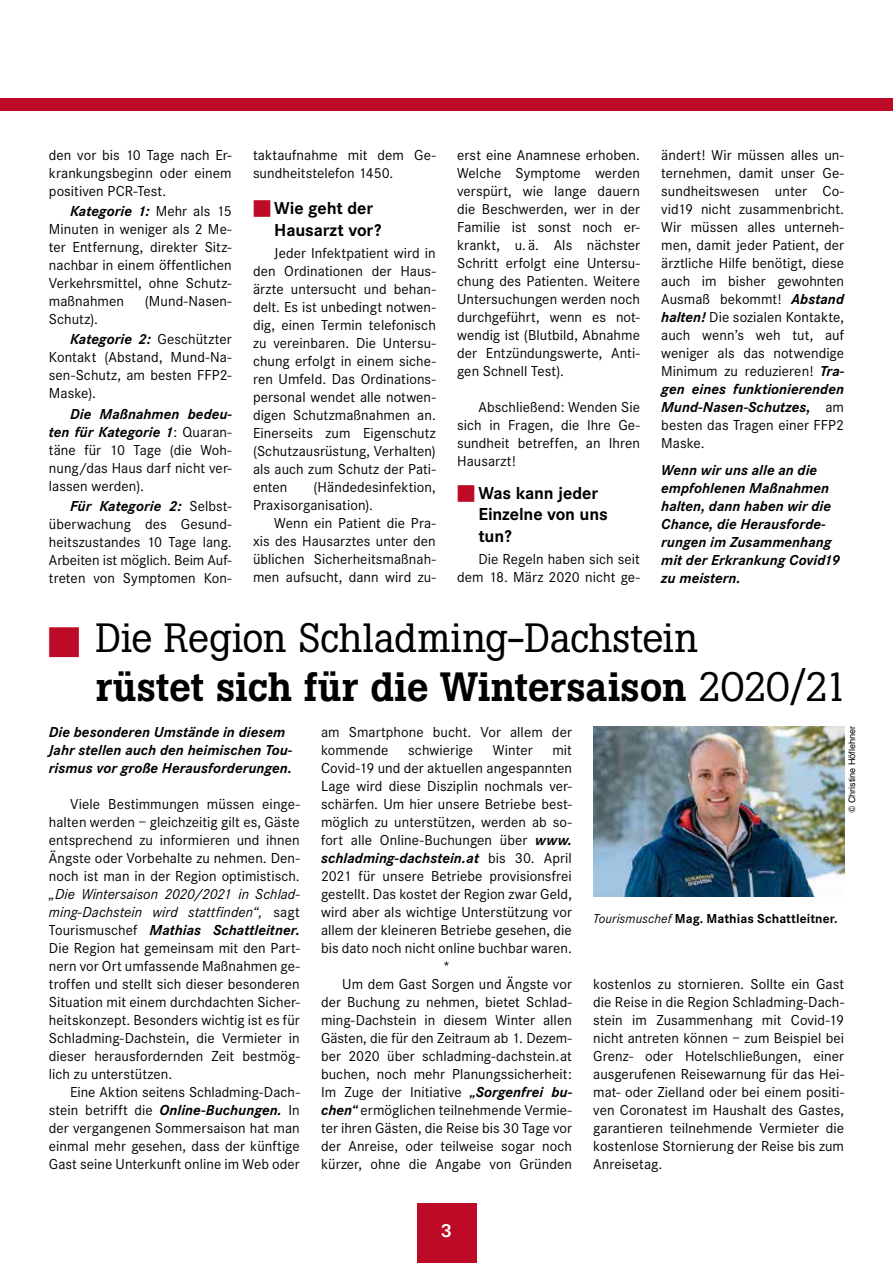
<style>
.page{position:relative;width:893px;height:1263px;background:#fff}
.page>*{position:absolute;margin:0;border:0;box-sizing:border-box;transform-origin:0 0}
.t1{font:40.5px/48.6px "Boton";letter-spacing:-.005em;color:#000}
.t2{font:700 18px/21.6px "Corporate S";letter-spacing:-.01em;color:#000}
.t3{font:500 18px "Boton";color:#fff}
.t4{font:15px/18px "Corporate S";letter-spacing:.005em;color:#000;text-align:justify}
.t5{font:italic 700 15px/18px "Corporate S";color:#000}
.t6{font:700 13.5px "Corporate S";letter-spacing:.005em;color:#000}
.t7{font:9px "Swiss 721 BT";color:#000}
.s1{font-weight:700;font-style:italic}
.s2{font-weight:500}
.s3{font-style:italic}
.s4{font-weight:400;font-style:normal}
.s5{font-weight:400;font-style:italic}
</style>
<div class="page">
<div style="left:0;top:98px;width:893px;height:13px;background:#bd0a26"></div>
<div style="left:417px;top:1203px;width:59px;height:60px;background:#bd0a26"></div>
<img style="left:593px;top:726px;width:251px;height:170px">
<p class="t4" style="left:49px;top:146px;width:184px">den vor bis 10 Tage nach Er&shy;krankungsbeginn oder einem positiven PCR-Test.</p>
<p class="t4" style="left:49px;top:202px;width:184px;text-indent:21px"><span class="s1">Kategorie 1:</span> Mehr als 15<br>Minuten in weniger als 2 Me&shy;ter Entfernung, direkter Sitz&shy;nachbar in einem öffentlichen Verkehrsmittel, ohne Schutz&shy;maßnahmen</p>
<p class="t4" style="left:145px;top:292px;width:88px">(Mund-Nasen-</p>
<p class="t4" style="left:70px;top:309px;width:163px;line-height:20.1px;text-indent:-21px">Schutz).<br><span class="s1">Kategorie 2:</span> Geschützter</p>
<p class="t4" style="left:49px;top:349px;width:184px">Kontakt (Abstand, Mund-Na&shy;sen-Schutz, am besten FFP2- Maske).</p>
<p class="t4" style="left:49px;top:405px;width:185px;text-indent:21px"><span class="s1">Die Maßnahmen bedeu&shy;ten für Kategorie 1</span>: Quaran&shy;täne für 10 Tage (die Woh&shy;nung/das Haus darf nicht ver&shy;lassen werden).</p>
<p class="t4" style="left:49px;top:497px;width:184px;text-indent:21px"><span class="s1">Für Kategorie 2:</span> Selbst&shy;überwachung des Gesund&shy;heitszustandes 10 Tage lang.<br>Arbeiten ist möglich. Beim Auf&shy;treten von Symptomen Kon-</p>
<p class="t4" style="left:253px;top:146px;width:184px">taktaufnahme mit dem Ge&shy;sundheitstelefon 1450.</p>
<p class="t2" style="left:274px;top:198px;width:109px">Wie geht der<br>Hausarzt vor?</p>
<p class="t4" style="left:253px;top:244px;width:184px;text-indent:21px">Jeder Infektpatient wird in den Ordinationen der Haus&shy;ärzte untersucht und behan&shy;delt. Es ist unbedingt notwen&shy;dig, einen Termin telefonisch zu vereinbaren. Die Untersu&shy;chung erfolgt in einem siche&shy;ren Umfeld. Das Ordinations&shy;personal wendet alle notwen&shy;digen Schutzmaßnahmen an.<br>Einerseits zum Eigenschutz (Schutzausrüstung, Verhalten) als auch zum Schutz der Pati&shy;enten</p>
<p class="t4" style="left:253px;top:478px;width:184px;text-indent:60px">(Händedesinfektion,<br>Praxisorganisation).</p>
<p class="t4" style="left:253px;top:514px;width:184px;text-indent:21px">Wenn ein Patient die Pra&shy;xis des Hausarztes unter den üblichen Sicherheitsmaßnah&shy;men aufsucht, dann wird zu-</p>
<p class="t4" style="left:457px;top:146px;width:184px">erst eine Anamnese erhoben.<br>Welche Symptome werden verspürt, wie lange dauern die Beschwerden, wer in der Familie ist sonst noch er&shy;krankt, u. ä. Als nächster Schritt erfolgt eine Untersu&shy;chung des Patienten. Weitere Untersuchungen werden noch durchgeführt, wenn es not&shy;wendig ist (Blutbild, Abnahme der Entzündungswerte, Anti&shy;gen Schnell Test).</p>
<p class="t4" style="left:457px;top:398px;width:184px;text-indent:21px">Abschließend: Wenden Sie sich in Fragen, die Ihre Ge&shy;sundheit betreffen, an Ihren Hausarzt!</p>
<p class="t2" style="left:478px;top:482px;width:131px">Was kann jeder<br>Einzelne von uns tun?</p>
<p class="t4" style="left:457px;top:550px;width:184px;text-align:right">Die Regeln haben sich seit dem 18. März 2020 nicht ge-</p>
<p class="t4" style="left:661px;top:146px;width:185px">ändert! Wir müssen alles un&shy;ternehmen, damit unser Ge&shy;sundheitswesen unter Co&shy;vid19 nicht zusammenbricht.<br>Wir müssen alles unterneh&shy;men, damit jeder Patient, der ärztliche Hilfe benötigt, diese auch im bisher gewohnten Ausmaß bekommt! <span class="s1">Abstand halten!</span> Die sozialen Kontakte, auch wenn’s weh tut, auf weniger als das notwendige Minimum zu reduzieren! <span class="s1">Tra&shy;gen eines funktionierenden Mund-Nasen-Schutzes,</span> am besten das Tragen einer FFP2<br>Maske.</p>
<p class="t5" style="left:661px;top:461px;width:180px">Wenn wir uns alle an die empfohlenen Maßnahmen halten, dann haben wir die<br>Chance, die Herausforde&shy;rungen im Zusammenhang mit der Erkrankung Covid19 zu meistern.</p>
<h1 class="t1" style="left:96px;top:614px;width:754px">Die Region Schladming-Dachstein<br><span class="s2">rüstet sich für die Wintersaison</span> 2020/21</h1>
<p class="t5" style="left:49px;top:723px;width:245px">Die besonderen Umstände in diesem<br>Jahr stellen auch den heimischen Tou&shy;rismus vor große Herausforderungen.</p>
<p class="t4" style="left:49px;top:795px;width:252px;text-indent:21px">Viele Bestimmungen müssen einge&shy;halten werden – gleichzeitig gilt es, Gäste entsprechend zu informieren und ihnen Ängste oder Vorbehalte zu nehmen. Den&shy;noch ist man in der Region optimistisch.</p>
<p class="t4" style="left:49px;top:885px;width:253px"><span class="s3">„Die Wintersaison 2020/2021 in Schlad&shy;ming-Dachstein wird stattfinden“,</span> sagt Tourismuschef <span class="s1">Mathias Schattleitner.<br></span>Die Region hat gemeinsam mit den Part&shy;nern vor Ort umfassende Maßnahmen ge&shy;troffen und stellt sich dieser besonderen Situation mit einem durchdachten Sicher&shy;heitskonzept. Besonders wichtig ist es für Schladming-Dachstein, die Vermieter in dieser herausfordernden Zeit bestmög&shy;lich zu unterstützen.</p>
<p class="t4" style="left:49px;top:1083px;width:252px;text-indent:21px">Eine Aktion seitens Schladming-Dach&shy;stein betrifft die <span class="s1">Online-Buchungen.</span> In der vergangenen Sommersaison hat man einmal mehr gesehen, dass der künftige Gast seine Unterkunft online im Web oder</p>
<p class="t4" style="left:321px;top:724px;width:252px">am Smartphone bucht. Vor allem der kommende</p>
<p class="t4" style="left:408px;top:742px;width:66px">schwierige</p>
<p class="t4" style="left:493px;top:742px;width:41px">Winter</p>
<p class="t4" style="left:552px;top:742px;width:21px">mit</p>
<p class="t4" style="left:321px;top:760px;width:252px">Covid-19 und der aktuellen angespannten</p>
<p class="t4" style="left:321px;top:778px;width:252px">Lage wird diese Disziplin nochmals ver-</p>
<p class="t4" style="left:321px;top:796px;width:252px">schärfen. Um hier unsere Betriebe best-</p>
<p class="t4" style="left:321px;top:814px;width:252px">möglich zu unterstützen, werden ab so-</p>
<p class="t4" style="left:321px;top:832px;width:252px">fort alle Online-Buchungen über <span class="s1">www.</span></p>
<p class="t5" style="left:321px;top:849px;width:252px">schladming-dachstein.at <span class="s4">bis 30. April</span></p>
<p class="t4" style="left:321px;top:868px;width:252px">2021 für unsere Betriebe provisionsfrei</p>
<p class="t4" style="left:321px;top:886px;width:252px">gestellt. Das kostet der Region zwar Geld,</p>
<p class="t4" style="left:321px;top:904px;width:252px">wird aber als wichtige Unterstützung vor</p>
<p class="t4" style="left:321px;top:922px;width:252px">allem der kleineren Betriebe gesehen, die</p>
<p class="t4" style="left:321px;top:940px;width:252px">bis dato noch nicht online buchbar waren.</p>
<p class="t4" style="left:443px;top:958px;width:9px">*</p>
<p class="t4" style="left:342px;top:976px;width:231px">Um dem Gast Sorgen und Ängste vor</p>
<p class="t4" style="left:321px;top:994px;width:252px">der Buchung zu nehmen, bietet Schlad-</p>
<p class="t4" style="left:321px;top:1012px;width:252px">ming-Dachstein in diesem Winter allen</p>
<p class="t4" style="left:321px;top:1030px;width:252px">Gästen, die für den Zeitraum ab 1. Dezem-</p>
<p class="t4" style="left:321px;top:1048px;width:252px">ber 2020 über schladming-dachstein.at</p>
<p class="t4" style="left:321px;top:1066px;width:252px">buchen, noch mehr Planungssicherheit:</p>
<p class="t4" style="left:321px;top:1084px;width:253px">Im Zuge der Initiative <span class="s1">„Sorgenfrei bu-</span></p>
<p class="t4" style="left:321px;top:1102px;width:252px"><span class="s1">chen“</span> ermöglichen teilnehmende Vermie-</p>
<p class="t4" style="left:321px;top:1120px;width:252px">ter ihren Gästen, die Reise bis 30 Tage vor</p>
<p class="t4" style="left:321px;top:1138px;width:252px">der Anreise, oder teilweise sogar noch</p>
<p class="t4" style="left:321px;top:1156px;width:252px">kürzer, ohne die Angabe von Gründen</p>
<p class="t3" style="left:441px;top:1220px;width:12px">3</p>
<p class="t7" style="left:846px;top:813px;width:89px;rotate:-90deg">© Christine Höflehner</p>
<p class="t6" style="left:593px;top:911px;width:246px"><span class="s5">Tourismuschef</span> Mag. Mathias Schattleitner.</p>
<p class="t4" style="left:593px;top:976px;width:252px">kostenlos zu stornieren. Sollte ein Gast die Reise in die Region Schladming-Dach&shy;stein im Zusammenhang mit Covid-19 nicht antreten können – zum Beispiel bei Grenz- oder Hotelschließungen, einer ausgerufenen Reisewarnung für das Hei&shy;mat- oder Zielland oder bei einem positi&shy;ven Coronatest im Haushalt des Gastes, garantieren teilnehmende Vermieter die kostenlose Stornierung der Reise bis zum Anreisetag.</p>
</div>
